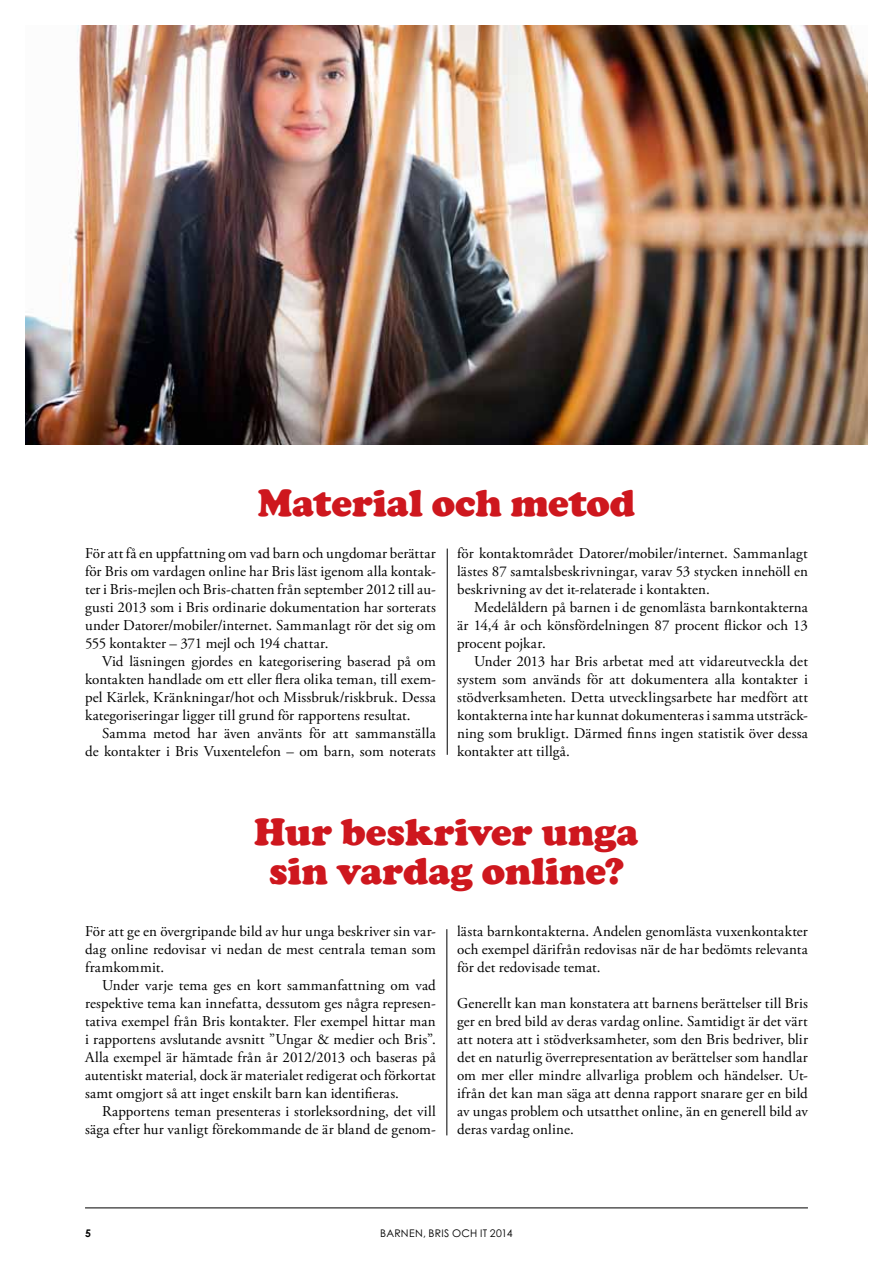
<style>
.page{position:relative;width:893px;height:1263px;background:#fff}
.page>*{position:absolute;margin:0;border:0;box-sizing:border-box;transform-origin:0 0}
.t1{font:900 39px/39px "Cooper";color:#ce171e;text-align:center}
.t2{font:15px/18px "Adobe Garamond Pro";letter-spacing:.005em;color:#000;text-align:justify}
.t3{font:10.5px "Century Gothic Std";letter-spacing:.025em;color:#000}
.t4{font:700 10.5px "Century Gothic Std";color:#000}
</style>
<div class="page">
<hr style="left:85px;top:1207px;width:723px;height:1px;background:#000">
<hr style="left:447px;top:929px;width:1px;height:206px;background:#000">
<hr style="left:447px;top:549px;width:1px;height:206px;background:#000">
<img style="left:26px;top:26px;width:841px;height:418px">
<h1 class="t1" style="left:258px;top:484px;width:379px">Material och metod</h1>
<p class="t2" style="left:85px;top:545px;width:352px">För att få en uppfattning om vad barn och ungdomar berättar för Bris om vardagen online har Bris läst igenom alla kontak&shy;ter i Bris-mejlen och Bris-chatten från september 2012 till au&shy;gusti 2013 som i Bris ordinarie dokumentation har sorterats under Datorer/mobiler/internet. Sammanlagt rör det sig om 555 kontakter – 371 mejl och 194 chattar.</p>
<p class="t2" style="left:85px;top:653px;width:352px;text-indent:17px">Vid läsningen gjordes en kategorisering baserad på om kontakten handlade om ett eller flera olika teman, till exem&shy;pel Kärlek, Kränkningar/hot och Missbruk/riskbruk. Dessa kategoriseringar ligger till grund för rapportens resultat.</p>
<p class="t2" style="left:85px;top:725px;width:352px;text-align:right">Samma metod har även använts för att sammanställa de kontakter i Bris Vuxentelefon – om barn, som noterats</p>
<p class="t2" style="left:457px;top:545px;width:352px">för kontaktområdet Datorer/mobiler/internet. Sammanlagt lästes 87 samtalsbeskrivningar, varav 53 stycken innehöll en beskrivning av det it-relaterade i kontakten.</p>
<p class="t2" style="left:457px;top:599px;width:352px;text-indent:17px">Medelåldern på barnen i de genomlästa barnkontakterna är 14,4 år och könsfördelningen 87 procent flickor och 13 procent pojkar.</p>
<p class="t2" style="left:457px;top:653px;width:352px;text-indent:17px">Under 2013 har Bris arbetat med att vidareutveckla det system som används för att dokumentera alla kontakter i stödverksamheten. Detta utvecklingsarbete har medfört att kontakterna inte har kunnat dokumenteras i samma utsträck&shy;ning som brukligt. Därmed finns ingen statistik över dessa kontakter att tillgå.</p>
<h1 class="t1" style="left:254px;top:812px;width:386px">Hur beskriver unga sin vardag online?</h1>
<p class="t2" style="left:85px;top:923px;width:352px">För att ge en övergripande bild av hur unga beskriver sin var&shy;dag online redovisar vi nedan de mest centrala teman som framkommit.</p>
<p class="t2" style="left:85px;top:977px;width:352px;text-indent:17px">Under varje tema ges en kort sammanfattning om vad respektive tema kan innefatta, dessutom ges några represen&shy;tativa exempel från Bris kontakter. Fler exempel hittar man i rapportens avslutande avsnitt ”Ungar &amp; medier och Bris”.<br>Alla exempel är hämtade från år 2012/2013 och baseras på autentiskt material, dock är materialet redigerat och förkortat samt omgjort så att inget enskilt barn kan identifieras.</p>
<p class="t2" style="left:85px;top:1103px;width:352px;text-align:right">Rapportens teman presenteras i storleksordning, det vill säga efter hur vanligt förekommande de är bland de genom-</p>
<p class="t2" style="left:457px;top:923px;width:352px">lästa barnkontakterna. Andelen genomlästa vuxenkontakter och exempel därifrån redovisas när de har bedömts relevanta för det redovisade temat.</p>
<p class="t2" style="left:457px;top:995px;width:352px">Generellt kan man konstatera att barnens berättelser till Bris ger en bred bild av deras vardag online. Samtidigt är det värt att notera att i stödverksamheter, som den Bris bedriver, blir det en naturlig överrepresentation av berättelser som handlar om mer eller mindre allvarliga problem och händelser. Ut&shy;ifrån det kan man säga att denna rapport snarare ger en bild av ungas problem och utsatthet online, än en generell bild av deras vardag online.</p>
<p class="t4" style="left:85px;top:1226px;width:7px">5</p>
<p class="t3" style="left:380px;top:1226px;width:134px">BARNEN, BRIS OCH IT 2014</p>
</div>
